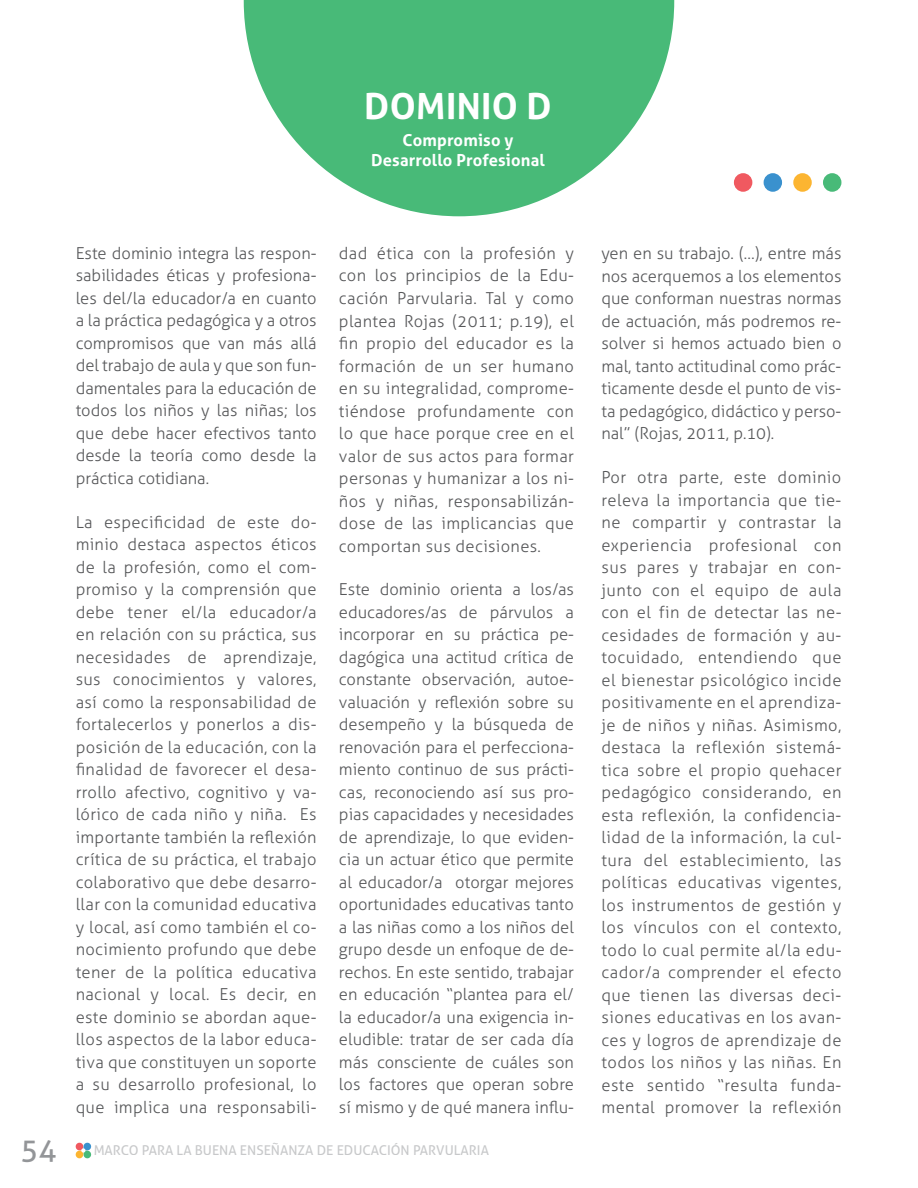
<style>
.page{position:relative;width:918px;height:1188px;background:#fff}
.page>*{position:absolute;margin:0;border:0;box-sizing:border-box;transform-origin:0 0}
.t1{font:700 36px "Aller";letter-spacing:.01em;color:#fff}
.t2{font:30px "Aller";color:#939598}
.t3{font:300 16.5px/22.5px "Aller";color:#57585a;text-align:justify}
.t4{font:700 16.5px/19.5px "Aller";letter-spacing:.01em;color:#fff;text-align:center}
.t5{font:13.5px "Aller";color:#939598}
</style>
<div class="page">
<svg style="left:76px;top:1142px;width:15px;height:17px"></svg>
<svg style="left:244px;top:0;width:430px;height:216px;fill:#48ba78"></svg>
<div style="left:734px;top:173px;width:18px;height:19px;background:#f05960;border-radius:50%"></div>
<div style="left:764px;top:173px;width:18px;height:19px;background:#3a91ce;border-radius:50%"></div>
<div style="left:793px;top:173px;width:19px;height:19px;background:#fcb531;border-radius:50%"></div>
<div style="left:823px;top:173px;width:18px;height:19px;background:#48ba78;border-radius:50%"></div>
<h1 class="t1" style="left:364px;top:84px;width:189px">DOMINIO D</h1>
<p class="t4" style="left:371px;top:131px;width:175px">Compromiso y<br>Desarrollo Profesional</p>
<p class="t3" style="left:76px;top:242px;width:242px">Este dominio integra las respon&shy;sabilidades éticas y profesiona&shy;les del/la educador/a en cuanto a la práctica pedagógica y a otros compromisos que van más allá del trabajo de aula y que son fun&shy;damentales para la educación de todos los niños y las niñas; los que debe hacer efectivos tanto desde la teoría como desde la práctica cotidiana.</p>
<p class="t3" style="left:76px;top:511px;width:242px">La especificidad de este do&shy;minio destaca aspectos éticos de la profesión, como el com&shy;promiso y la comprensión que debe tener el/la educador/a en relación con su práctica, sus necesidades de aprendizaje, sus conocimientos y valores, así como la responsabilidad de fortalecerlos y ponerlos a dis&shy;posición de la educación, con la finalidad de favorecer el desa&shy;rrollo afectivo, cognitivo y va&shy;lórico de cada niño y niña. Es importante también la reflexión crítica de su práctica, el trabajo colaborativo que debe desarro&shy;llar con la comunidad educativa y local, así como también el co&shy;nocimiento profundo que debe tener de la política educativa nacional y local. Es decir, en este dominio se abordan aque&shy;llos aspectos de la labor educa&shy;tiva que constituyen un soporte a su desarrollo profesional, lo que implica una responsabili-</p>
<p class="t3" style="left:339px;top:242px;width:237px">dad ética con la profesión y con los principios de la Edu&shy;cación Parvularia. Tal y como plantea Rojas (2011; p.19), el fin propio del educador es la formación de un ser humano en su integralidad, comprome&shy;tiéndose profundamente con lo que hace porque cree en el valor de sus actos para formar personas y humanizar a los ni&shy;ños y niñas, responsabilizán&shy;dose de las implicancias que comportan sus decisiones.</p>
<p class="t3" style="left:339px;top:578px;width:237px">Este dominio orienta a los/as educadores/as de párvulos a incorporar en su práctica pe&shy;dagógica una actitud crítica de constante observación, autoe&shy;valuación y reflexión sobre su desempeño y la búsqueda de renovación para el perfecciona&shy;miento continuo de sus prácti&shy;cas, reconociendo así sus pro&shy;pias capacidades y necesidades de aprendizaje, lo que eviden&shy;cia un actuar ético que permite al educador/a otorgar mejores oportunidades educativas tanto a las niñas como a los niños del grupo desde un enfoque de de&shy;rechos. En este sentido, trabajar en educación “plantea para el/ la educador/a una exigencia in&shy;eludible: tratar de ser cada día más consciente de cuáles son los factores que operan sobre sí mismo y de qué manera influ-</p>
<h2 class="t2" style="left:20px;top:1131px;width:38px">54</h2>
<p class="t5" style="left:94px;top:1142px;width:397px">MARCO PARA LA BUENA ENSEÑANZA DE EDUCACIÓN PARVULARIA</p>
<p class="t3" style="left:601px;top:242px;width:242px">yen en su trabajo. (…), entre más nos acerquemos a los elementos que conforman nuestras normas de actuación, más podremos re&shy;solver si hemos actuado bien o mal, tanto actitudinal como prác&shy;ticamente desde el punto de vis&shy;ta pedagógico, didáctico y perso&shy;nal” (Rojas, 2011, p.10).</p>
<p class="t3" style="left:601px;top:466px;width:242px">Por otra parte, este dominio releva la importancia que tie&shy;ne compartir y contrastar la experiencia profesional con sus pares y trabajar en con&shy;junto con el equipo de aula con el fin de detectar las ne&shy;cesidades de formación y au&shy;tocuidado, entendiendo que el bienestar psicológico incide positivamente en el aprendiza&shy;je de niños y niñas. Asimismo, destaca la reflexión sistemá&shy;tica sobre el propio quehacer pedagógico considerando, en esta reflexión, la confidencia&shy;lidad de la información, la cul&shy;tura del establecimiento, las políticas educativas vigentes, los instrumentos de gestión y los vínculos con el contexto, todo lo cual permite al/la edu&shy;cador/a comprender el efecto que tienen las diversas deci&shy;siones educativas en los avan&shy;ces y logros de aprendizaje de todos los niños y las niñas. En este sentido “resulta funda&shy;mental promover la reflexión</p>
</div>
